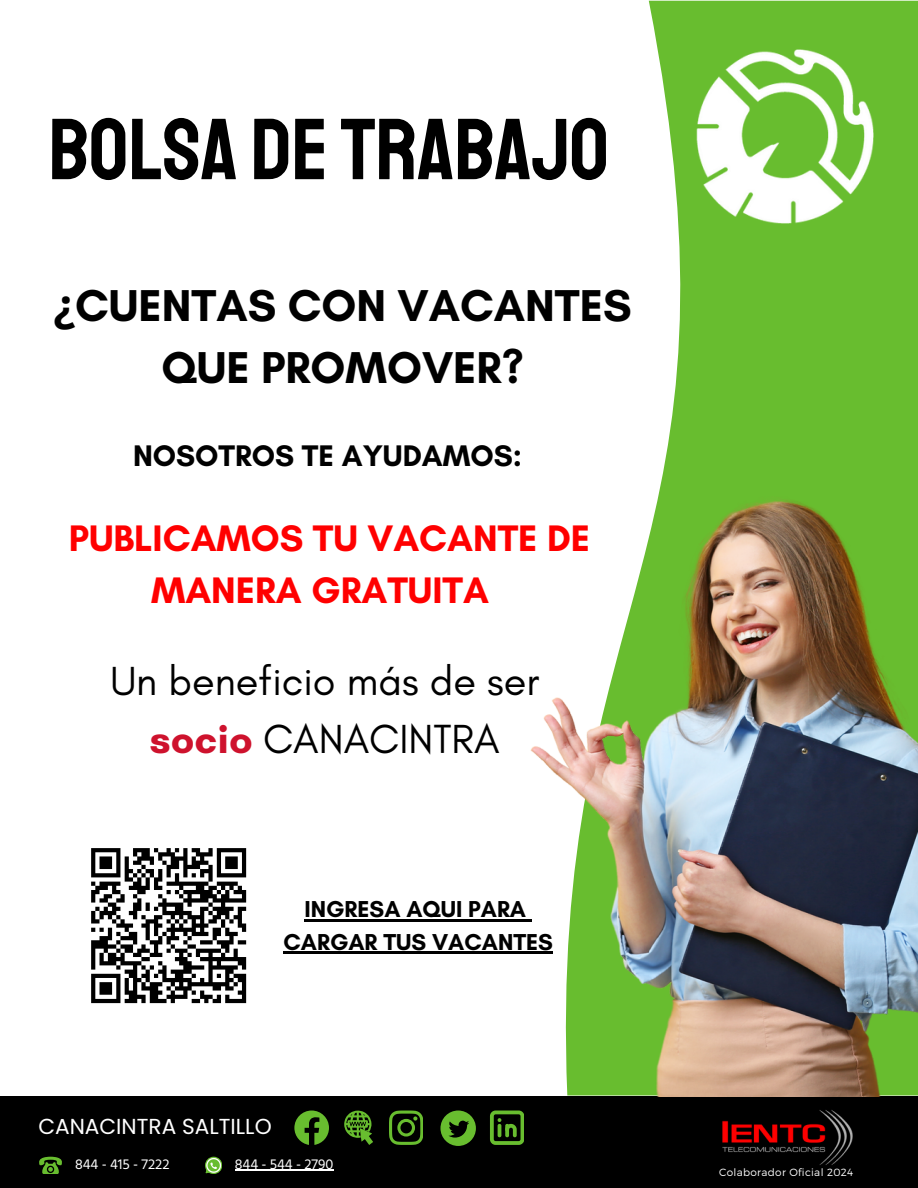
<style>
.page{position:relative;width:918px;height:1188px;background:#fff}
.page>*{position:absolute;margin:0;border:0;box-sizing:border-box;transform-origin:0 0}
.t1{font:86.7px "Staatliches";color:#000}
.t2{font:700 45.45px/62.8px "Glacial Indifference";color:#000;text-align:center}
.t3{font:41.4px/57.9px "Glacial Indifference";color:#000;text-align:center}
.t4{font:700 37.65px/52.5px "Glacial Indifference";color:#f00;text-align:center}
.t5{font:700 30.3px "Glacial Indifference";color:#000}
.t6{font:700 23.4px "Glacial Indifference";color:#000}
.t7{font:21.75px "Poppins";color:#fff}
.t8{font:14.55px "Hind Siliguri";color:#fff}
.t9{font:300 10.5px "Montserrat";letter-spacing:.03em;color:#fff}
.s1{font-family:"Noto Sans"}
.s2{font-weight:700;color:#ce122d}
</style>
<div class="page">
<div style="left:0;top:1096px;width:918px;height:92px;background:#000"></div>
<svg style="left:389px;top:1111px;width:34px;height:33px"></svg>
<svg style="left:294px;top:1111px;width:35px;height:33px"></svg>
<svg style="left:344px;top:1111px;width:29px;height:33px"></svg>
<svg style="left:440px;top:1111px;width:36px;height:35px"></svg>
<svg style="left:490px;top:1111px;width:34px;height:33px"></svg>
<img style="left:722px;top:1110px;width:131px;height:55px">
<svg style="left:205px;top:1157px;width:17px;height:17px"></svg>
<svg style="left:39px;top:1157px;width:23px;height:17px"></svg>
<hr style="left:235px;top:1169px;width:98px;height:2px;background:#fff">
<svg style="left:648px;top:1px;width:270px;height:496px;background:#79c447"></svg>
<img style="left:690px;top:37px;width:183px;height:203px">
<img style="left:524px;top:497px;width:394px;height:599px">
<hr style="left:305px;top:920px;width:221px;height:2px;background:#000">
<svg style="left:526px;top:920px;width:6px;height:2px"></svg>
<hr style="left:284px;top:952px;width:269px;height:2px;background:#000">
<svg style="left:91px;top:848px;width:156px;height:156px"></svg>
<p class="t1" style="left:49px;top:97px;width:562px">BOLSA DE TRABAJO</p>
<p class="t2" style="left:54px;top:273px;width:580px"><span class="s1">¿</span>CUENTAS CON VACANTES<br>QUE PROMOVER?</p>
<p class="t5" style="left:133px;top:437px;width:391px">NOSOTROS TE AYUDAMOS:</p>
<p class="t4" style="left:69px;top:512px;width:523px">PUBLICAMOS TU VACANTE DE<br>MANERA GRATUITA</p>
<p class="t3" style="left:110px;top:652px;width:430px">Un beneficio más de ser <span class="s2">socio</span> CANACINTRA</p>
<p class="t6" style="left:305px;top:895px;width:223px">INGRESA AQUI PARA</p>
<p class="t6" style="left:284px;top:928px;width:271px">CARGAR TUS VACANTES</p>
<p class="t7" style="left:38px;top:1111px;width:235px">CANACINTRA SALTILLO</p>
<p class="t8" style="left:75px;top:1155px;width:96px">844 - 415 - 7222</p>
<p class="t8" style="left:235px;top:1155px;width:100px">844 - 544 - 2790</p>
<p class="t9" style="left:719px;top:1165px;width:136px">Colaborador Oficial 2024</p>
</div>
